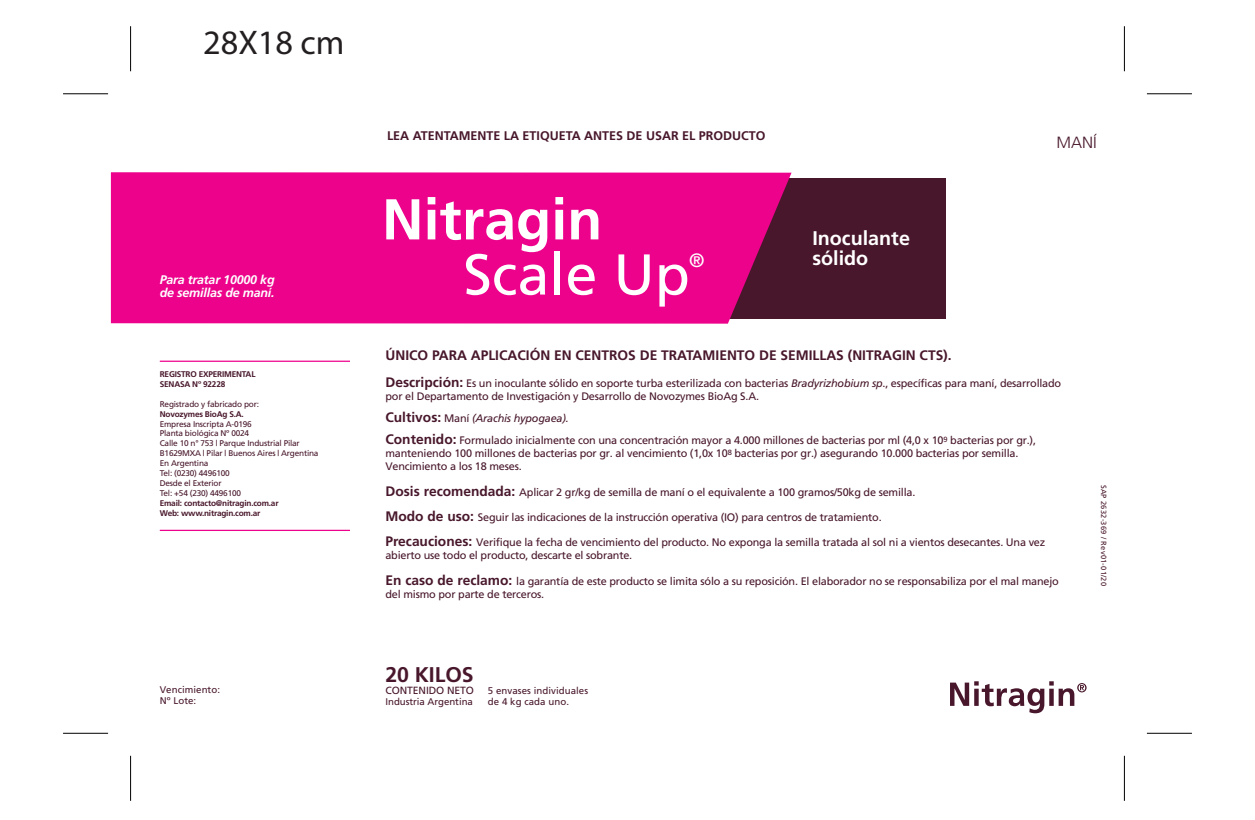
<style>
.page{position:relative;width:1255px;height:820px;background:#fff}
.page>*{position:absolute;margin:0;border:0;box-sizing:border-box;transform-origin:0 0}
.t1{font:700 57.5px "Frutiger";color:#fff}
.t2{font:57.5px "Frutiger";color:#fff}
.t3{font:34.25px "Myriad Pro";color:#231f20}
.t4{font:700 21.25px "Frutiger";letter-spacing:-.005em;color:#48172b}
.t5{font:700 19.75px/21px "Frutiger";color:#fff}
.t6{font:19.25px "Frutiger";color:#fff}
.t7{font:300 16.25px "Frutiger";color:#48172b}
.t8{font:700 13.75px "Frutiger";color:#48172b}
.t9{font:700 12.5px "Frutiger";color:#48172b}
.t10{font:italic 700 12.5px/13.8px "Frutiger";letter-spacing:-.015em;color:#fff}
.t11{font:10.88px/13px "Frutiger";letter-spacing:-.02em;color:#48172b}
.t12{font:10.38px "Frutiger";letter-spacing:-.01em;color:#48172b}
.t13{font:9.75px/11.6px "Frutiger";letter-spacing:.005em;color:#48172b}
.t14{font:8.25px/9.9px "Frutiger";letter-spacing:-.025em;color:#48172b}
.t15{font:700 8.25px/9.9px "Frutiger";letter-spacing:-.025em;color:#48172b}
.t16{font:7.5px "Frutiger";letter-spacing:.03em;color:#48172b}
.s1{font-weight:700;font-size:13.75px}
.s2{font-style:italic}
</style>
<div class="page">
<div style="left:460px;top:178px;width:485px;height:140px;background:#48172b"></div>
<div style="left:111px;top:172px;width:680px;height:151px;background:#ed028c"></div>
<hr style="left:160px;top:360px;width:190px;height:2px;background:#ed028c">
<hr style="left:160px;top:529px;width:190px;height:2px;background:#ed028c">
<svg style="left:950px;top:681px;width:136px;height:32px"></svg>
<hr style="left:130px;top:26px;width:1px;height:45px;background:#000">
<hr style="left:63px;top:93px;width:45px;height:1px;background:#000">
<hr style="left:63px;top:732px;width:45px;height:1px;background:#000">
<hr style="left:130px;top:755px;width:1px;height:45px;background:#000">
<hr style="left:1124px;top:26px;width:1px;height:45px;background:#000">
<hr style="left:1146px;top:93px;width:45px;height:1px;background:#000">
<hr style="left:1146px;top:732px;width:45px;height:1px;background:#000">
<hr style="left:1124px;top:755px;width:1px;height:45px;background:#000">
<h2 class="t3" style="left:203px;top:21px;width:143px">28X18 cm</h2>
<p class="t10" style="left:160px;top:272px;width:116px">Para tratar 10000 kg de semillas de maní.</p>
<p class="t15" style="left:160px;top:369px;width:97px">REGISTRO EXPERIMENTAL<br>SENASA Nº 92228</p>
<p class="t14" style="left:160px;top:399px;width:101px">Registrado y fabricado por:</p>
<p class="t15" style="left:160px;top:408px;width:86px">Novozymes BioAg S.A.</p>
<p class="t14" style="left:160px;top:418px;width:160px">Empresa Inscripta A-0196<br>Planta biológica Nº 0024<br>Calle 10 n° 753 | Parque Industrial Pilar<br>B1629MXA | Pilar | Buenos Aires | Argentina<br>En Argentina<br>Tel: (0230) 4496100<br>Desde el Exterior<br>Tel: +54 (230) 4496100</p>
<p class="t15" style="left:160px;top:498px;width:120px">Email: contacto@nitragin.com.ar<br>Web: www.nitragin.com.ar</p>
<p class="t13" style="left:160px;top:683px;width:62px">Vencimiento:<br>Nº Lote:</p>
<p class="t9" style="left:387px;top:128px;width:380px">LEA ATENTAMENTE LA ETIQUETA ANTES DE USAR EL PRODUCTO</p>
<h3 class="t7" style="left:1056px;top:133px;width:42px">MANÍ</h3>
<h1 class="t1" style="left:382px;top:185px;width:222px">Nitragin</h1>
<h1 class="t2" style="left:463px;top:241px;width:228px">Scale Up</h1>
<h3 class="t6" style="left:689px;top:249px;width:17px">®</h3>
<h3 class="t5" style="left:812px;top:227px;width:99px">Inoculante sólido</h3>
<p class="t8" style="left:385px;top:347px;width:567px">ÚNICO PARA APLICACIÓN EN CENTROS DE TRATAMIENTO DE SEMILLAS (NITRAGIN CTS).</p>
<p class="t11" style="left:385px;top:376px;width:677px"><span class="s1">Descripción:</span> Es un inoculante sólido en soporte turba esterilizada con bacterias <span class="s2">Bradyrizhobium sp</span>., específicas para maní, desarrollado por el Departamento de Investigación y Desarrollo de Novozymes BioAg S.A.</p>
<p class="t11" style="left:385px;top:407px;width:652px;line-height:22.1px"><span class="s1">Cultivos:</span> Maní <span class="s2">(Arachis hypogaea).<br></span><span class="s1">Contenido:</span> Formulado inicialmente con una concentración mayor a 4.000 millones de bacterias por ml (4,0 x 10<sup>9</sup> bacterias por gr.),</p>
<p class="t11" style="left:385px;top:447px;width:634px">manteniendo 100 millones de bacterias por gr. al vencimiento (1,0x 10<sup>8</sup> bacterias por gr.) asegurando 10.000 bacterias por semilla.<br>Vencimiento a los 18 meses.</p>
<p class="t11" style="left:385px;top:485px;width:531px"><span class="s1">Dosis recomendada:</span> Aplicar 2 gr/kg de semilla de maní o el equivalente a 100 gramos/50kg de semilla.</p>
<p class="t11" style="left:385px;top:510px;width:498px"><span class="s1">Modo de uso:</span> Seguir las indicaciones de la instrucción operativa (IO) para centros de tratamiento.</p>
<p class="t11" style="left:385px;top:535px;width:661px"><span class="s1">Precauciones:</span> Verifique la fecha de vencimiento del producto. No exponga la semilla tratada al sol ni a vientos desecantes. Una vez abierto use todo el producto, descarte el sobrante.</p>
<p class="t11" style="left:385px;top:574px;width:675px"><span class="s1">En caso de reclamo:</span> la garantía de este producto se limita sólo a su reposición. El elaborador no se responsabiliza por el mal manejo del mismo por parte de terceros.</p>
<h3 class="t4" style="left:385px;top:662px;width:90px">20 KILOS</h3>
<p class="t12" style="left:385px;top:684px;width:90px">CONTENIDO NETO</p>
<p class="t13" style="left:385px;top:696px;width:89px">Industria Argentina</p>
<p class="t13" style="left:488px;top:684px;width:102px">5 envases individuales de 4 kg cada uno.</p>
<p class="t16" style="left:1108px;top:484px;width:103px;rotate:90deg">SAP 2632-369 / Rev01-01/20</p>
</div>
